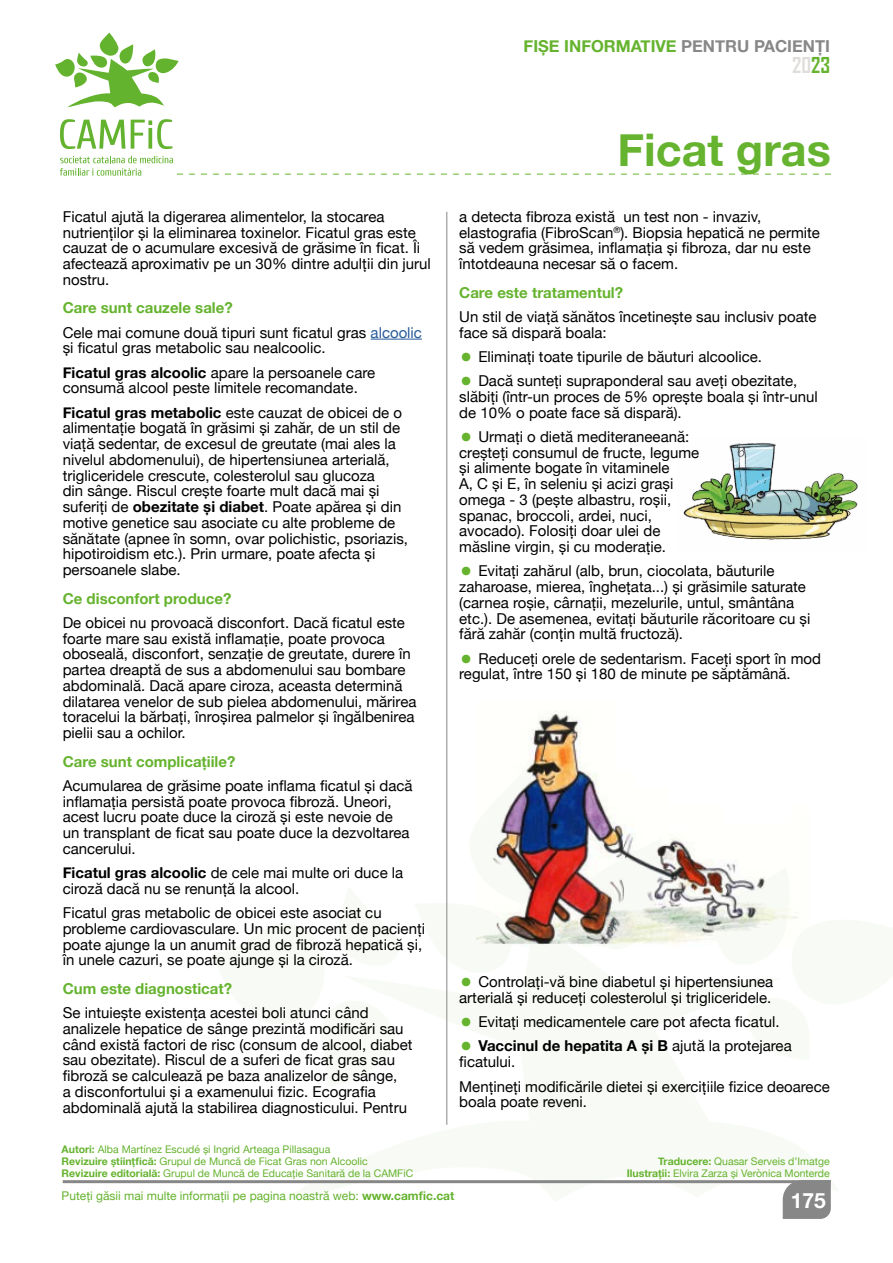
<style>
.page{position:relative;width:893px;height:1263px;background:#fff}
.page>*{position:absolute;margin:0;border:0;box-sizing:border-box;transform-origin:0 0}
.t1{font:700 45px "Helvetica Neue";color:#65b32e}
.t2{font:700 21px "Agency FB";color:#dfdedc}
.t3{font:700 21px "Helvetica Neue";color:#fff}
.t4{font:700 16.5px "Helvetica Neue";color:#65b32e}
.t5{font:15px/15.8px "Helvetica Neue";color:#000}
.t6{font:700 15px "Helvetica Neue";color:#65b32e}
.t7{font:12px "Helvetica Neue";color:#65b32e}
.t8{font:10.5px/12px "Helvetica Neue";color:#65b32e;text-align:right}
.s1{color:#878787}
.s2{color:#65b32e}
.s3{font-weight:700;color:#65b32e}
.s4{color:#275b9b}
.s5{font-weight:700}
.s6{font-size:39px;color:#65b32e}
</style>
<div class="page">
<svg style="left:281px;top:979px;width:502px;height:223px;fill:#f8fbf5"></svg>
<svg style="left:281px;top:979px;width:120px;height:108px"></svg>
<svg style="left:447px;top:770px;width:1px;height:209px"></svg>
<svg style="left:715px;top:979px;width:68px;height:81px"></svg>
<hr style="left:63px;top:1180px;width:768px;height:3px;background:#878787">
<div style="left:783px;top:1180px;width:48px;height:39px;background:#878787"></div>
<svg style="left:55px;top:33px;width:124px;height:74px"></svg>
<svg style="left:60px;top:156px;width:771px;height:20px"></svg>
<svg style="left:60px;top:119px;width:65px;height:30px"></svg>
<svg style="left:131px;top:119px;width:41px;height:30px"></svg>
<hr style="left:446px;top:212px;width:1px;height:913px;background:#878787">
<hr style="left:371px;top:339px;width:51px;height:1px;background:#275b9b">
<img style="left:476px;top:711px;width:322px;height:236px">
<img style="left:683px;top:442px;width:175px;height:98px">
<p class="t4" style="left:524px;top:33px;width:308px">FIȘE INFORMATIVE <span class="s1">PENTRU PACIENŢI</span></p>
<h2 class="t2" style="left:792px;top:52px;width:39px">20<span class="s2">23</span></h2>
<p class="t5" style="left:63px;top:209px;width:370px">Ficatul ajută la digerarea alimentelor, la stocarea nutrienților și la eliminarea toxinelor. Ficatul gras este cauzat de o acumulare excesivă de grăsime în ficat. Îi afectează aproximativ pe un 30% dintre adulții din jurul nostru.</p>
<p class="t5" style="left:63px;top:297px;width:361px;line-height:24.3px"><span class="s3">Care sunt cauzele sale?<br></span>Cele mai comune două tipuri sunt ficatul gras <span class="s4">alcoolic</span></p>
<p class="t5" style="left:63px;top:337px;width:314px;line-height:24.3px">și ficatul gras metabolic sau nealcoolic.<br><span class="s5">Ficatul gras alcoolic</span> apare la persoanele care</p>
<p class="t5" style="left:63px;top:377px;width:341px;line-height:24.3px">consumă alcool peste limitele recomandate.<br><span class="s5">Ficatul gras metabolic</span> este cauzat de obicei de o</p>
<p class="t5" style="left:63px;top:421px;width:347px">alimentație bogată în grăsimi și zahăr, de un stil de viață sedentar, de excesul de greutate (mai ales la nivelul abdomenului), de hipertensiunea arterială, trigliceridele crescute, colesterolul sau glucoza<br>din sânge. Riscul crește foarte mult dacă mai și suferiți de <span class="s5">obezitate și diabet</span>. Poate apărea și din motive genetice sau asociate cu alte probleme de sănătate (apnee în somn, ovar polichistic, psoriazis, hipotiroidism etc.). Prin urmare, poate afecta și persoanele slabe.</p>
<p class="t6" style="left:63px;top:586px;width:170px">Ce disconfort produce?</p>
<p class="t5" style="left:63px;top:615px;width:355px">De obicei nu provoacă disconfort. Dacă ficatul este foarte mare sau există inflamație, poate provoca oboseală, disconfort, senzație de greutate, durere în partea dreaptă de sus a abdomenului sau bombare abdominală. Dacă apare ciroza, aceasta determină dilatarea venelor de sub pielea abdomenului, mărirea toracelui la bărbați, înroșirea palmelor și îngălbenirea pielii sau a ochilor.</p>
<p class="t6" style="left:63px;top:749px;width:174px">Care sunt complicațiile?</p>
<p class="t5" style="left:63px;top:778px;width:351px">Acumularea de grăsime poate inflama ficatul și dacă inflamația persistă poate provoca fibroză. Uneori, acest lucru poate duce la ciroză și este nevoie de un transplant de ficat sau poate duce la dezvoltarea cancerului.</p>
<p class="t5" style="left:63px;top:866px;width:342px"><span class="s5">Ficatul gras alcoolic</span> de cele mai multe ori duce la ciroză dacă nu se renunță la alcool.</p>
<p class="t5" style="left:63px;top:906px;width:364px">Ficatul gras metabolic de obicei este asociat cu probleme cardiovasculare. Un mic procent de pacienți poate ajunge la un anumit grad de fibroză hepatică și, în unele cazuri, se poate ajunge și la ciroză.</p>
<p class="t6" style="left:63px;top:977px;width:171px">Cum este diagnosticat?</p>
<p class="t5" style="left:63px;top:1006px;width:351px">Se intuiește existența acestei boli atunci când analizele hepatice de sânge prezintă modificări sau când există factori de risc (consum de alcool, diabet sau obezitate). Riscul de a suferi de ficat gras sau fibroză se calculează pe baza analizelor de sânge,<br>a disconfortului și a examenului fizic. Ecografia abdominală ajută la stabilirea diagnosticului. Pentru</p>
<p class="t8" style="left:62px;top:1143px;width:353px;text-align:left"><span class="s5">Autori:</span> Alba Martínez Escudé și Ingrid Arteaga Pillasagua<br><span class="s5">Revizuire științfică:</span> Grupul de Muncă de Ficat Gras non Alcoolic<br><span class="s5">Revizuire editorială:</span> Grupul de Muncă de Educație Sanitară de la CAMFiC</p>
<h1 class="t1" style="left:618px;top:115px;width:215px">Ficat gras</h1>
<p class="t5" style="left:459px;top:209px;width:362px">a detecta fibroza există un test non - invaziv, elastografia (FibroScan<sup>®</sup>). Biopsia hepatică ne permite să vedem grăsimea, inflamația și fibroza, dar nu este întotdeauna necesar să o facem.</p>
<p class="t6" style="left:459px;top:280px;width:165px">Care este tratamentul?</p>
<p class="t5" style="left:459px;top:309px;width:359px">Un stil de viață sănătos încetinește sau inclusiv poate face să dispară boala:</p>
<p class="t5" style="left:459px;top:349px;width:304px"><span class="s6">•</span> Eliminați toate tipurile de băuturi alcoolice.</p>
<p class="t5" style="left:459px;top:374px;width:360px"><span class="s6">•</span> Dacă sunteți supraponderal sau aveți obezitate, slăbiți (într-un proces de 5% oprește boala și într-unul de 10% o poate face să dispară).</p>
<p class="t5" style="left:459px;top:429px;width:242px"><span class="s6">•</span> Urmați o dietă mediteraneeană: creșteți consumul de fructe, legume și alimente bogate în vitaminele<br>A, C și E, în seleniu și acizi grași omega - 3 (pește albastru, roșii, spanac, broccoli, ardei, nuci, avocado). Folosiți doar ulei de măsline virgin, și cu moderație.</p>
<p class="t5" style="left:459px;top:564px;width:353px"><span class="s6">•</span> Evitați zahărul (alb, brun, ciocolata, băuturile zaharoase, mierea, înghețata...) și grăsimile saturate (carnea roșie, cârnații, mezelurile, untul, smântâna etc.). De asemenea, evitați băuturile răcoritoare cu și fără zahăr (conțin multă fructoză).</p>
<p class="t5" style="left:459px;top:651px;width:363px"><span class="s6">•</span> Reduceți orele de sedentarism. Faceți sport în mod regulat, între 150 și 180 de minute pe săptămână.</p>
<p class="t5" style="left:459px;top:975px;width:315px"><span class="s6">•</span> Controlați-vă bine diabetul și hipertensiunea arterială și reduceți colesterolul și trigliceridele.</p>
<p class="t5" style="left:459px;top:1015px;width:322px"><span class="s6">•</span> Evitați medicamentele care pot afecta ficatul.</p>
<p class="t5" style="left:459px;top:1039px;width:334px"><span class="s6">•</span> <span class="s5">Vaccinul de hepatita A și B</span> ajută la protejarea ficatului.</p>
<p class="t5" style="left:459px;top:1079px;width:372px">Mențineți modificările dietei și exercițiile fizice deoarece boala poate reveni.</p>
<p class="t8" style="left:627px;top:1155px;width:204px"><span class="s5">Traducere:</span> Quasar Serveis d’Imatge<br><span class="s5">Ilustrații:</span> Elvira Zarza și Verònica Monterde</p>
<p class="t7" style="left:62px;top:1187px;width:394px">Puteți găsii mai multe informații pe pagina noastră web: <span class="s5">www.camfic.cat</span></p>
<h2 class="t3" style="left:791px;top:1183px;width:37px">175</h2>
</div>
